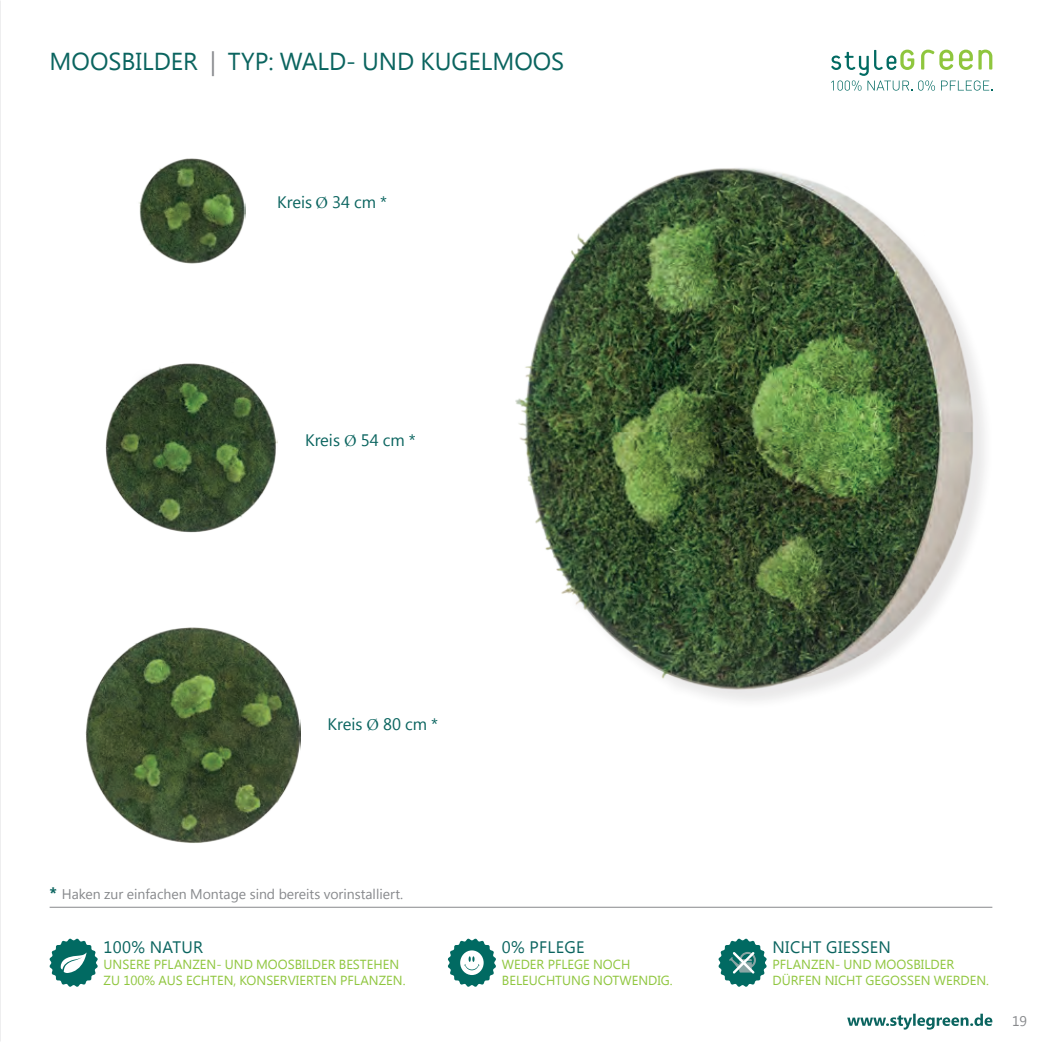
<style>
.page{position:relative;width:1042px;height:1042px;background:#fff}
.page>*{position:absolute;margin:0;border:0;box-sizing:border-box;transform-origin:0 0}
.t1{font:24.5px "Khmer UI";color:#0a645f}
.t2{font:16.62px "Khmer UI";color:#0a645f}
.t3{font:16.62px "Khmer UI";letter-spacing:.02em;color:#0a645f}
.t4{font:14px "Khmer UI";color:#87898c}
.t5{font:13.12px/15.8px "Khmer UI";color:#8fc63e}
.s1{color:#87898c}
.s2{font-family:"Minion Pro"}
.s3{font-weight:700;font-size:16.62px;color:#0a645f}
</style>
<div class="page">
<img style="left:0;top:0;width:1px;height:1042px">
<svg style="left:847px;top:1013px;width:145px;height:16px"></svg>
<svg style="left:831px;top:50px;width:161px;height:41px"></svg>
<svg style="left:49px;top:938px;width:49px;height:49px"></svg>
<svg style="left:448px;top:938px;width:48px;height:49px"></svg>
<svg style="left:718px;top:938px;width:49px;height:49px"></svg>
<hr style="left:50px;top:907px;width:942px;height:1px;background:#87898c">
<img style="left:139px;top:158px;width:106px;height:106px">
<img style="left:105px;top:363px;width:172px;height:169px">
<img style="left:85px;top:627px;width:216px;height:216px">
<div style="left:519px;top:170px;width:475px;height:541px;background:#231f20;opacity:.1"></div>
<img style="left:515px;top:168px;width:460px;height:525px">
<h1 class="t1" style="left:50px;top:47px;width:516px">MOOSBILDER <span class="s1">|</span> TYP: WALD- UND KUGELMOOS</h1>
<p class="t2" style="left:277px;top:193px;width:111px">Kreis <span class="s2">Ø</span> 34 cm *</p>
<p class="t2" style="left:305px;top:430px;width:112px">Kreis <span class="s2">Ø</span> 54 cm *</p>
<p class="t2" style="left:327px;top:715px;width:112px">Kreis <span class="s2">Ø</span> 80 cm *</p>
<p class="t4" style="left:50px;top:886px;width:355px"><span class="s3">*</span> Haken zur einfachen Montage sind bereits vorinstalliert.</p>
<p class="t3" style="left:104px;top:937px;width:101px">100% NATUR</p>
<p class="t5" style="left:104px;top:956px;width:303px">UNSERE PFLANZEN- UND MOOSBILDER BESTEHEN<br>ZU 100% AUS ECHTEN, KONSERVIERTEN PFLANZEN.</p>
<p class="t3" style="left:502px;top:937px;width:84px">0% PFLEGE</p>
<p class="t5" style="left:502px;top:956px;width:172px">WEDER PFLEGE NOCH<br>BELEUCHTUNG NOTWENDIG.</p>
<p class="t3" style="left:772px;top:937px;width:120px">NICHT GIESSEN</p>
<p class="t5" style="left:772px;top:956px;width:218px">PFLANZEN- UND MOOSBILDER<br>DÜRFEN NICHT GEGOSSEN WERDEN.</p>
<p class="t4" style="left:1012px;top:1012px;width:17px">19</p>
</div>
